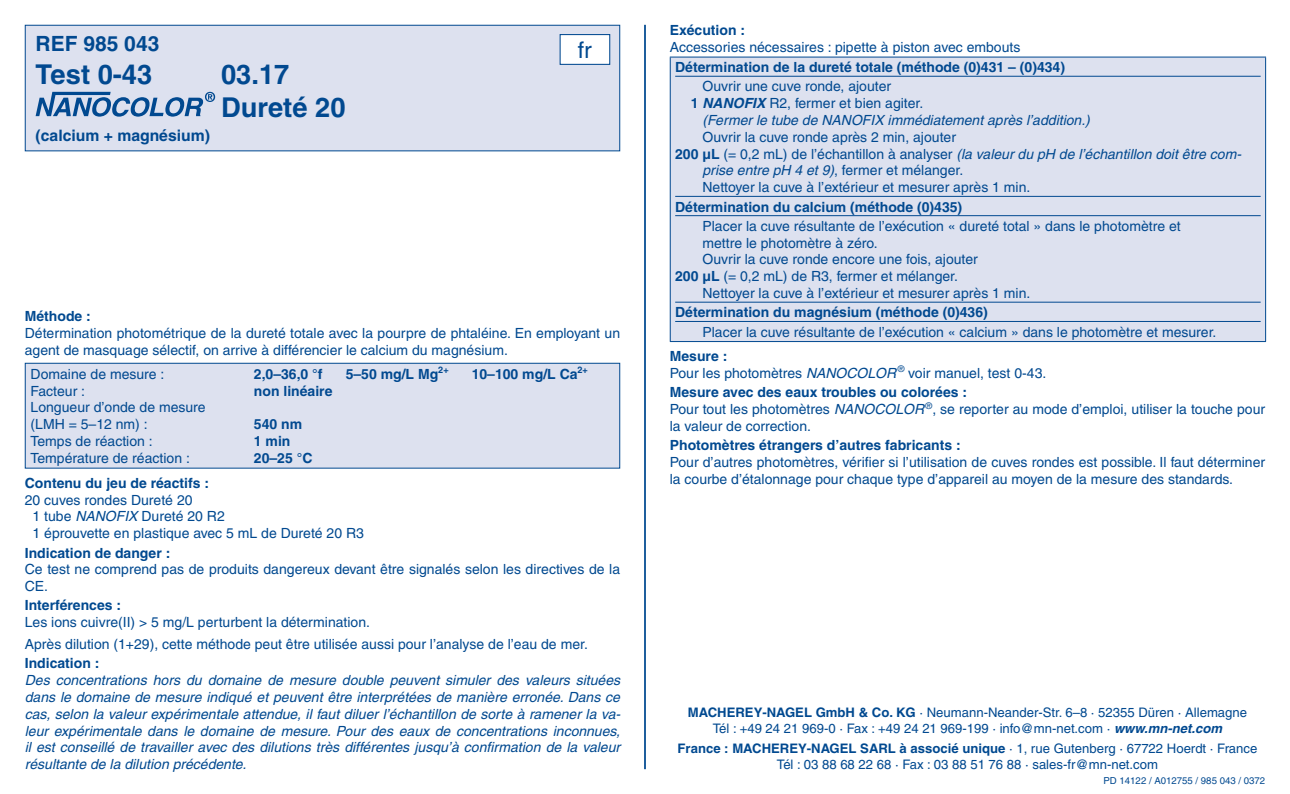
<style>
.page{position:relative;width:1290px;height:794px;background:#fff}
.page>*{position:absolute;margin:0;border:0;box-sizing:border-box;transform-origin:0 0}
.t1{font:700 27.3px/32.9px "Helvetica LT Pro";color:#014990}
.t2{font:22.75px "Helvetica LT Pro";color:#014990}
.t3{font:700 21px "Helvetica LT Pro";color:#014990}
.t4{font:700 15.75px "Helvetica LT Pro";color:#014990}
.t5{font:14px/16.8px "Helvetica LT Pro";color:#014990}
.t6{font:italic 14px/16.8px "Helvetica LT Pro";color:#014990;text-align:justify}
.t7{font:700 14px "Helvetica LT Pro";color:#014990}
.t8{font:13.12px/15.8px "Helvetica LT Pro";color:#014990;text-align:center}
.t9{font:9.62px "Helvetica LT Pro";color:#014990}
.s1{font-style:italic}
.s2{font-weight:700}
.s3{font-weight:700;font-style:italic}
.s4{font-weight:700;font-style:normal}
.s5{font-style:normal}
</style>
<div class="page">
<div style="left:25px;top:25px;width:595px;height:126px;background:#dde1ef"></div>
<svg style="left:36px;top:92px;width:179px;height:25px"></svg>
<div style="left:25px;top:25px;width:595px;height:126px;border:1px solid #014990"></div>
<div style="left:560px;top:35px;width:50px;height:29px;background:#fff"></div>
<div style="left:560px;top:34px;width:50px;height:31px;border:1px solid #014990"></div>
<hr style="left:644px;top:25px;width:2px;height:744px;background:#014990">
<div style="left:25px;top:363px;width:595px;height:105px;background:#dde1ef"></div>
<div style="left:25px;top:363px;width:595px;height:105px;border:1px solid #014990"></div>
<div style="left:670px;top:57px;width:595px;height:284px;background:#dde1ef"></div>
<hr style="left:670px;top:57px;width:596px;height:1px;background:#014990">
<hr style="left:670px;top:57px;width:1px;height:284px;background:#014990">
<hr style="left:1265px;top:57px;width:1px;height:284px;background:#014990">
<hr style="left:670px;top:341px;width:596px;height:1px;background:#014990">
<hr style="left:675px;top:76px;width:585px;height:1px;background:#014990">
<hr style="left:675px;top:196px;width:585px;height:1px;background:#014990">
<hr style="left:675px;top:215px;width:585px;height:1px;background:#014990">
<hr style="left:675px;top:302px;width:585px;height:1px;background:#014990">
<hr style="left:675px;top:321px;width:585px;height:1px;background:#014990">
<h3 class="t3" style="left:36px;top:30px;width:125px">REF 985 043</h3>
<h1 class="t1" style="left:36px;top:58px;width:118px">Test 0-43</h1>
<h1 class="t1" style="left:221px;top:58px;width:126px">03.17<br>Dureté 20</h1>
<p class="t4" style="left:36px;top:125px;width:176px">(calcium + magnésium)</p>
<h2 class="t2" style="left:578px;top:36px;width:15px">fr</h2>
<p class="t7" style="left:25px;top:308px;width:68px">Méthode :</p>
<p class="t5" style="left:25px;top:325px;width:597px">Détermination photométrique de la dureté totale avec la pourpre de phtaléine. En employant un agent de masquage sélectif, on arrive à différencier le calcium du magnésium.</p>
<p class="t5" style="left:31px;top:365px;width:135px">Domaine de mesure :</p>
<p class="t7" style="left:254px;top:365px;width:70px">2,0–36,0 °f</p>
<p class="t7" style="left:346px;top:365px;width:104px">5–50 mg/L Mg<sup>2+</sup></p>
<p class="t7" style="left:472px;top:365px;width:118px">10–100 mg/L Ca<sup>2+</sup></p>
<p class="t5" style="left:31px;top:382px;width:56px">Facteur :</p>
<p class="t7" style="left:254px;top:382px;width:80px">non linéaire</p>
<p class="t5" style="left:31px;top:399px;width:177px">Longueur d’onde de mesure (LMH = 5–12 nm) :</p>
<p class="t7" style="left:254px;top:416px;width:50px">540 nm</p>
<p class="t5" style="left:31px;top:432px;width:124px">Temps de réaction :</p>
<p class="t7" style="left:254px;top:432px;width:38px">1 min</p>
<p class="t5" style="left:31px;top:449px;width:161px">Température de réaction :</p>
<p class="t7" style="left:254px;top:449px;width:60px">20–25 °C</p>
<p class="t7" style="left:25px;top:474px;width:186px">Contenu du jeu de réactifs :</p>
<p class="t5" style="left:33px;top:491px;width:333px;text-indent:-8px">20 cuves rondes Dureté 20<br>1 tube <span class="s1">NANOFIX</span> Dureté 20 R2<br>1 éprouvette en plastique avec 5 mL de Dureté 20 R3</p>
<p class="t7" style="left:25px;top:544px;width:147px">Indication de danger :</p>
<p class="t5" style="left:25px;top:561px;width:597px">Ce test ne comprend pas de produits dangereux devant être signalés selon les directives de la<br>CE.</p>
<p class="t7" style="left:25px;top:597px;width:98px">Interférences :</p>
<p class="t5" style="left:25px;top:611px;width:565px;line-height:21.7px">Les ions cuivre(II) &gt; 5 mg/L perturbent la détermination.<br>Après dilution (1+29), cette méthode peut être utilisée aussi pour l’analyse de l’eau de mer.</p>
<p class="t7" style="left:25px;top:655px;width:76px">Indication :</p>
<p class="t6" style="left:25px;top:672px;width:597px">Des concentrations hors du domaine de mesure double peuvent simuler des valeurs situées dans le domaine de mesure indiqué et peuvent être interprétées de manière erronée. Dans ce cas, selon la valeur expérimentale attendue, il faut diluer l’échantillon de sorte à ramener la va&shy;leur expérimentale dans le domaine de mesure. Pour des eaux de concentrations inconnues, il est conseillé de travailler avec des dilutions très différentes jusqu’à confirmation de la valeur résultante de la dilution précédente.</p>
<p class="t7" style="left:670px;top:21px;width:77px">Exécution :</p>
<p class="t5" style="left:670px;top:38px;width:352px">Accessories nécessaires : pipette à piston avec embouts</p>
<p class="t7" style="left:675px;top:59px;width:391px">Détermination de la dureté totale (méthode (0)431 – (0)434)</p>
<p class="t5" style="left:702px;top:78px;width:190px">Ouvrir une cuve ronde, ajouter</p>
<p class="t5" style="left:691px;top:95px;width:234px"><span class="s2">1</span> <span class="s3">NANOFIX</span> R2, fermer et bien agiter.</p>
<p class="t6" style="left:702px;top:112px;width:389px">(Fermer le tube de NANOFIX immédiatement après l’addition.)</p>
<p class="t5" style="left:702px;top:128px;width:255px">Ouvrir la cuve ronde après 2 min, ajouter</p>
<p class="t6" style="left:675px;top:145px;width:568px"><span class="s4">200 μL</span> <span class="s5">(= 0,2 mL) de l’échantillon à analyser</span> (la valeur du pH de l’échantillon doit être com-</p>
<p class="t5" style="left:702px;top:162px;width:262px"><span class="s1">prise entre pH 4 et 9)</span>, fermer et mélanger.</p>
<p class="t5" style="left:702px;top:179px;width:329px">Nettoyer la cuve à l’extérieur et mesurer après 1 min.</p>
<p class="t7" style="left:675px;top:198px;width:289px">Détermination du calcium (méthode (0)435)</p>
<p class="t5" style="left:702px;top:217px;width:480px">Placer la cuve résultante de l’exécution « dureté total » dans le photomètre et</p>
<p class="t5" style="left:702px;top:234px;width:177px">mettre le photomètre à zéro.</p>
<p class="t5" style="left:702px;top:251px;width:277px">Ouvrir la cuve ronde encore une fois, ajouter</p>
<p class="t5" style="left:675px;top:268px;width:284px"><span class="s2">200 μL</span> (= 0,2 mL) de R3, fermer et mélanger.</p>
<p class="t5" style="left:702px;top:285px;width:329px">Nettoyer la cuve à l’extérieur et mesurer après 1 min.</p>
<p class="t7" style="left:675px;top:304px;width:314px">Détermination du magnésium (méthode (0)436)</p>
<p class="t5" style="left:702px;top:323px;width:515px">Placer la cuve résultante de l’exécution « calcium » dans le photomètre et mesurer.</p>
<p class="t5" style="left:670px;top:348px;width:378px"><span class="s2">Mesure :<br></span>Pour les photomètres <span class="s1">NANOCOLOR</span> <sup>®</sup> voir manuel, test 0-43.</p>
<p class="t5" style="left:670px;top:384px;width:597px"><span class="s2">Mesure avec des eaux troubles ou colorées :<br></span>Pour tout les photomètres <span class="s1">NANOCOLOR</span> <sup>®</sup>, se reporter au mode d’emploi, utiliser la touche pour la valeur de correction.</p>
<p class="t7" style="left:670px;top:437px;width:292px">Photomètres étrangers d’autres fabricants :</p>
<p class="t5" style="left:670px;top:454px;width:597px">Pour d’autres photomètres, vérifier si l’utilisation de cuves rondes est possible. Il faut déterminer la courbe d’étalonnage pour chaque type d’appareil au moyen de la mesure des standards.</p>
<p class="t8" style="left:688px;top:704px;width:561px"><span class="s2">MACHEREY-NAGEL GmbH &amp; Co. KG</span> · Neumann-Neander-Str. 6–8 · 52355 Düren · Allemagne<br>Tél : +49 24 21 969-0 · Fax : +49 24 21 969-199 · info@mn-net.com · <span class="s3">www.mn-net.com</span></p>
<p class="t8" style="left:678px;top:741px;width:581px"><span class="s2">France : MACHEREY-NAGEL SARL à associé unique</span> · 1, rue Gutenberg · 67722 Hoerdt · France<br>Tél : 03 88 68 22 68 · Fax : 03 88 51 76 88 · sales-fr@mn-net.com</p>
<p class="t9" style="left:1103px;top:774px;width:163px">PD 14122 / A012755 / 985 043 / 0372</p>
</div>
